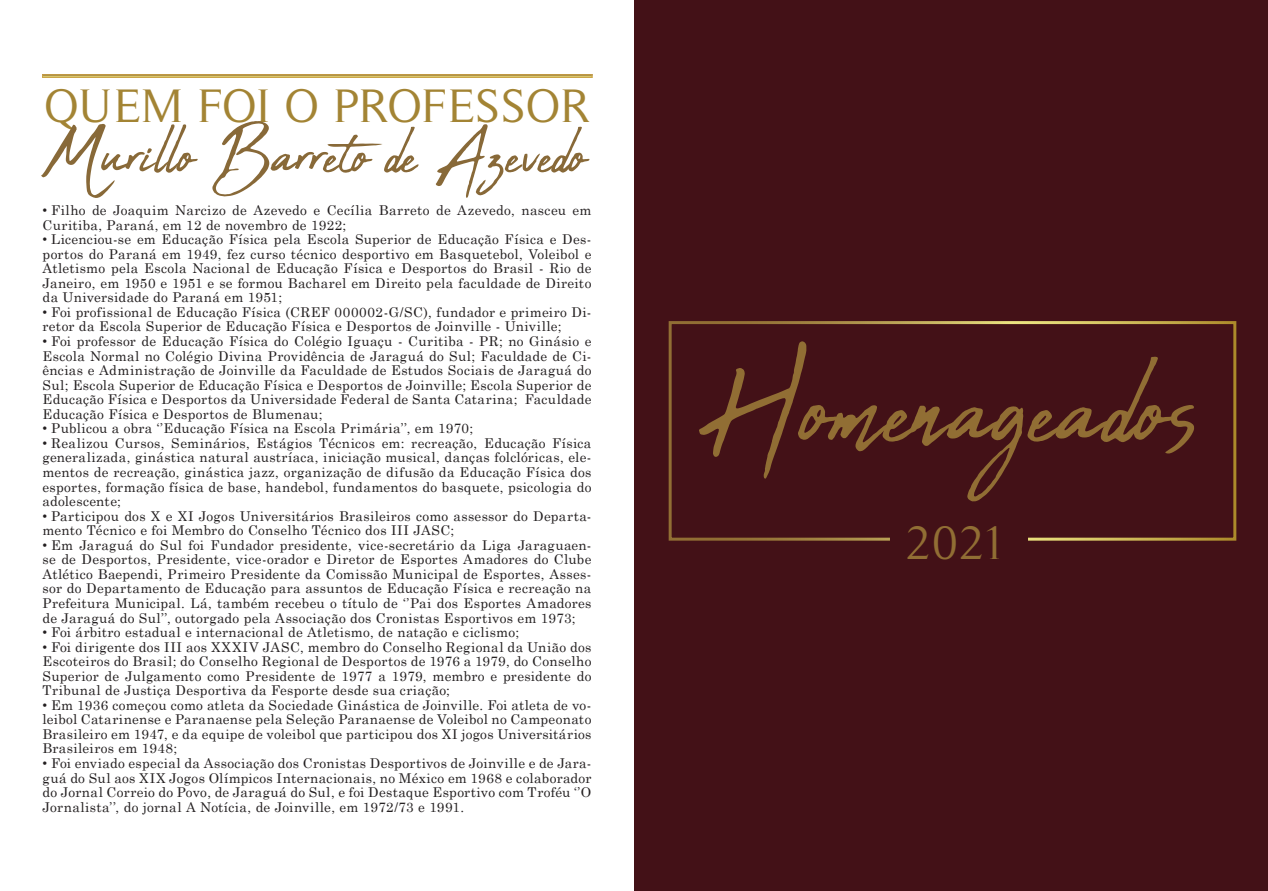
<style>
.page{position:relative;width:1268px;height:891px;background:#fff}
.page>*{position:absolute;margin:0;border:0;box-sizing:border-box;transform-origin:0 0}
.t1{font:162px "Abuget";letter-spacing:.01em;color:#916e34}
.t2{font:87px "Abuget";color:#886938}
.t3{font:48px "Timeless";color:#a38434}
.t4{font:48px "Timeless";color:#916e34}
.t5{font:13.5px/14.5px "Century Schoolbook";letter-spacing:.025em;color:#231f20;text-align:justify}
.s1{font-family:"Arial"}
</style>
<div class="page">
<div style="left:42px;top:74px;width:550px;height:4px;border:1px solid #cca34a"></div>
<div style="left:634px;top:0;width:633px;height:891px;background:#431117"></div>
<svg style="left:668px;top:321px;width:569px;height:220px"></svg>
<p class="t3" style="left:44px;top:79px;width:547px">QUEM FOI O PROFESSOR</p>
<p class="t2" style="left:48px;top:105px;width:539px">Murillo Barreto de Azevedo</p>
<p class="t5" style="left:43px;top:202px;width:550px"><span class="s1">•</span> Filho de Joaquim Narcizo de Azevedo e Cecília Barreto de Azevedo, nasceu em<br>Curitiba, Paraná, em 12 de novembro de 1922;</p>
<p class="t5" style="left:43px;top:231px;width:550px"><span class="s1">•</span> Licenciou-se em Educação Física pela Escola Superior de Educação Física e Des&shy;portos do Paraná em 1949, fez curso técnico desportivo em Basquetebol, Voleibol e Atletismo pela Escola Nacional de Educação Física e Desportos do Brasil - Rio de Janeiro, em 1950 e 1951 e se formou Bacharel em Direito pela faculdade de Direito da Universidade do Paraná em 1951;</p>
<p class="t5" style="left:43px;top:304px;width:550px"><span class="s1">•</span> Foi profissional de Educação Física (CREF 000002-G/SC), fundador e primeiro Di&shy;retor da Escola Superior de Educação Física e Desportos de Joinville - Univille;</p>
<p class="t5" style="left:43px;top:333px;width:550px"><span class="s1">•</span> Foi professor de Educação Física do Colégio Iguaçu - Curitiba - PR; no Ginásio e Escola Normal no Colégio Divina Providência de Jaraguá do Sul; Faculdade de Ci&shy;ências e Administração de Joinville da Faculdade de Estudos Sociais de Jaraguá do Sul; Escola Superior de Educação Física e Desportos de Joinville; Escola Superior de Educação Física e Desportos da Universidade Federal de Santa Catarina; Faculdade Educação Física e Desportos de Blumenau;</p>
<p class="t5" style="left:43px;top:420px;width:432px"><span class="s1">•</span> Publicou a obra ‘’Educação Física na Escola Primária’’, em 1970;</p>
<p class="t5" style="left:43px;top:435px;width:550px"><span class="s1">•</span> Realizou Cursos, Seminários, Estágios Técnicos em: recreação, Educação Física generalizada, ginástica natural austríaca, iniciação musical, danças folclóricas, ele&shy;mentos de recreação, ginástica jazz, organização de difusão da Educação Física dos esportes, formação física de base, handebol, fundamentos do basquete, psicologia do adolescente;</p>
<p class="t5" style="left:43px;top:507px;width:550px"><span class="s1">•</span> Participou dos X e XI Jogos Universitários Brasileiros como assessor do Departa&shy;mento Técnico e foi Membro do Conselho Técnico dos III JASC;</p>
<p class="t5" style="left:43px;top:536px;width:550px"><span class="s1">•</span> Em Jaraguá do Sul foi Fundador presidente, vice-secretário da Liga Jaraguaen&shy;se de Desportos, Presidente, vice-orador e Diretor de Esportes Amadores do Clube Atlético Baependi, Primeiro Presidente da Comissão Municipal de Esportes, Asses&shy;sor do Departamento de Educação para assuntos de Educação Física e recreação na Prefeitura Municipal. Lá, também recebeu o título de ‘’Pai dos Esportes Amadores de Jaraguá do Sul’’, outorgado pela Associação dos Cronistas Esportivos em 1973;</p>
<p class="t5" style="left:43px;top:624px;width:478px"><span class="s1">•</span> Foi árbitro estadual e internacional de Atletismo, de natação e ciclismo;</p>
<p class="t5" style="left:43px;top:638px;width:550px"><span class="s1">•</span> Foi dirigente dos III aos XXXIV JASC, membro do Conselho Regional da União dos Escoteiros do Brasil; do Conselho Regional de Desportos de 1976 a 1979, do Conselho Superior de Julgamento como Presidente de 1977 a 1979, membro e presidente do Tribunal de Justiça Desportiva da Fesporte desde sua criação;</p>
<p class="t5" style="left:43px;top:696px;width:550px"><span class="s1">•</span> Em 1936 começou como atleta da Sociedade Ginástica de Joinville. Foi atleta de vo&shy;leibol Catarinense e Paranaense pela Seleção Paranaense de Voleibol no Campeonato Brasileiro em 1947, e da equipe de voleibol que participou dos XI jogos Universitários Brasileiros em 1948;</p>
<p class="t5" style="left:43px;top:755px;width:550px"><span class="s1">•</span> Foi enviado especial da Associação dos Cronistas Desportivos de Joinville e de Jara&shy;guá do Sul aos XIX Jogos Olímpicos Internacionais, no México em 1968 e colaborador do Jornal Correio do Povo, de Jaraguá do Sul, e foi Destaque Esportivo com Troféu ‘’O Jornalista’’, do jornal A Notícia, de Joinville, em 1972/73 e 1991.</p>
<p class="t1" style="left:701px;top:317px;width:500px">Homenageados</p>
<p class="t4" style="left:905px;top:516px;width:102px">2021</p>
</div>
